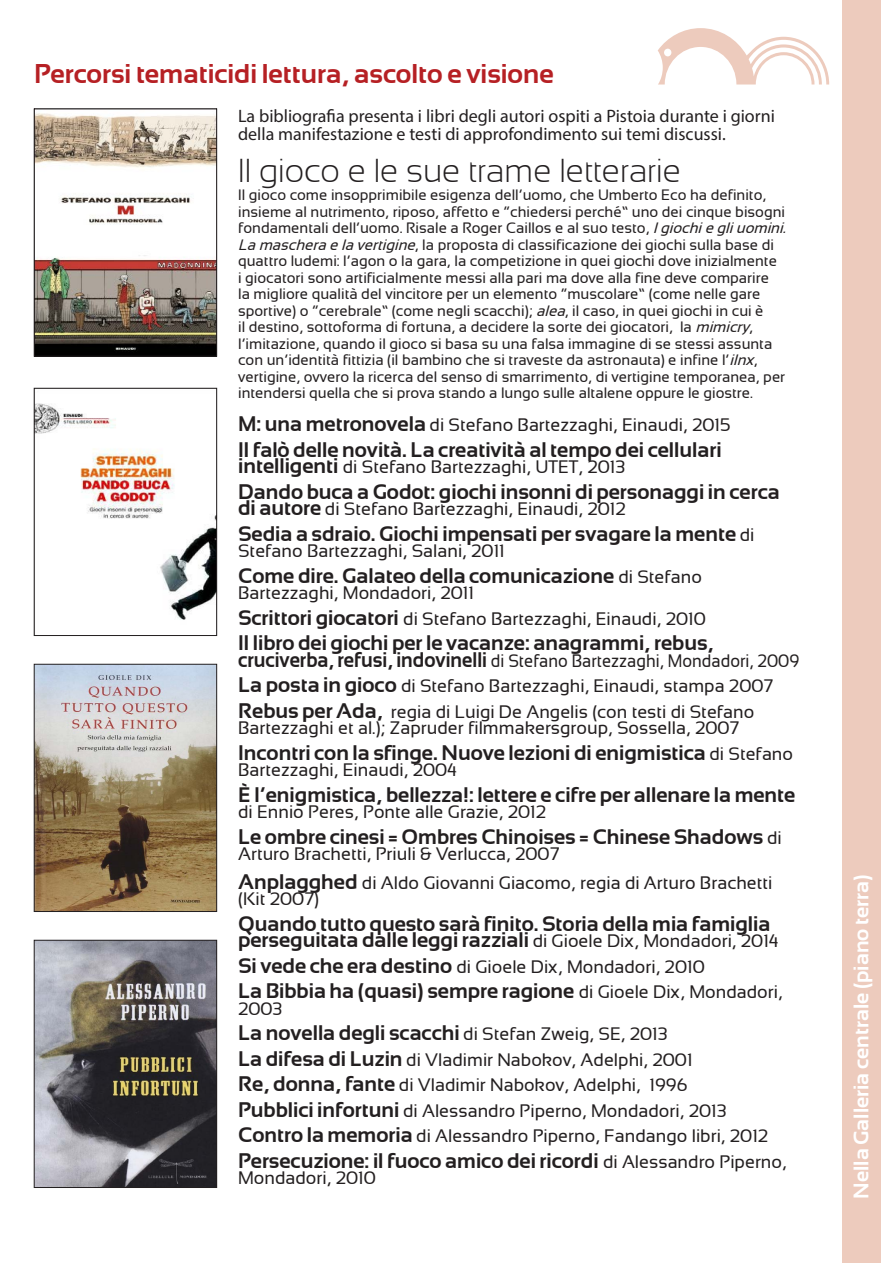
<style>
.page{position:relative;width:893px;height:1263px;background:#fff}
.page>*{position:absolute;margin:0;border:0;box-sizing:border-box;transform-origin:0 0}
.t1{font:300 33px "Sansation";color:#231f20}
.t2{font:700 27px "Sansation";color:#b62024}
.t3{font:700 21px/16.5px "Sansation";color:#231f20}
.t4{font:700 21px "Sansation";color:#fff}
.t5{font:18px/16.5px "Sansation";color:#231f20}
.t6{font:18px "Myriad Pro";color:#231f20}
.t7{font:18px "Sansation";color:#231f20;scale:.92 1}
.t8{font:15px/16.5px "Sansation";color:#231f20}
.s1{font-style:italic}
.s2{font-weight:700;font-size:21px}
.s3{font-weight:400;font-size:18px}
</style>
<div class="page">
<svg style="left:658px;top:28px;width:171px;height:57px"></svg>
<img style="left:36px;top:113px;width:179px;height:241px">
<div style="left:34px;top:109px;width:183px;height:247px;border:1px solid #231f20"></div>
<img style="left:36px;top:403px;width:179px;height:217px">
<div style="left:34px;top:388px;width:183px;height:248px;border:1px solid #231f20"></div>
<img style="left:36px;top:666px;width:179px;height:244px">
<div style="left:34px;top:664px;width:183px;height:248px;border:1px solid #231f20"></div>
<img style="left:36px;top:942px;width:179px;height:244px">
<div style="left:34px;top:940px;width:183px;height:248px;border:1px solid #231f20"></div>
<div style="left:842px;top:0;width:38px;height:1263px;background:#edcbbd"></div>
<p class="t2" style="left:34px;top:58px;width:521px">Percorsi tematicidi lettura, ascolto e visione</p>
<p class="t6" style="left:238px;top:105px;width:538px">La bibliografia presenta i libri degli autori ospiti a Pistoia durante i giorni</p>
<p class="t6" style="left:238px;top:123px;width:489px">della manifestazione e testi di approfondimento sui temi discussi.</p>
<p class="t1" style="left:238px;top:153px;width:444px">Il gioco e le sue trame letterarie</p>
<p class="t8" style="left:238px;top:187px;width:553px">Il gioco come insopprimibile esigenza dell’uomo, che Umberto Eco ha definito, insieme al nutrimento, riposo, affetto e “chiedersi perché” uno dei cinque bisogni fondamentali dell’uomo. Risale a Roger Caillos e al suo testo, <span class="s1">Igiochiegliuomini.<br>Lamascheraelavertigine</span>, la proposta di classificazione dei giochi sulla base di quattro ludemi: l’agon o la gara, la competizione in quei giochi dove inizialmente<br>i giocatori sono artificialmente messi alla pari ma dove alla fine deve comparire<br>la migliore qualità del vincitore per un elemento “muscolare” (come nelle gare sportive) o “cerebrale” (come negli scacchi); <span class="s1">alea</span>, il caso, in quei giochi in cui è<br>il destino, sottoforma di fortuna, a decidere la sorte dei giocatori, la <span class="s1">mimicry</span>, l’imitazione, quando il gioco si basa su una falsa immagine di se stessi assunta con un’identità fittizia (il bambino che si traveste da astronauta) e infine l’<span class="s1">ilnx</span>, vertigine, ovvero la ricerca del senso di smarrimento, di vertigine temporanea, per intendersi quella che si prova stando a lungo sulle altalene oppure le giostre.</p>
<p class="t5" style="left:238px;top:417px;width:494px"><span class="s2">M: una metronovela</span> di Stefano Bartezzaghi, Einaudi, 2015</p>
<p class="t3" style="left:238px;top:441px;width:485px">Il falò delle novità. La creatività al tempo dei cellulari</p>
<p class="t5" style="left:238px;top:459px;width:389px"><span class="s2">intelligenti</span> di Stefano Bartezzaghi, UTET, 2013</p>
<p class="t3" style="left:238px;top:483px;width:543px">Dando buca a Godot: giochi insonni di personaggi in cerca</p>
<p class="t5" style="left:238px;top:501px;width:389px"><span class="s2">di autore</span> di Stefano Bartezzaghi, Einaudi, 2012</p>
<p class="t3" style="left:238px;top:525px;width:518px">Sedia a sdraio. Giochi impensati per svagare la mente <span class="s3">di</span></p>
<p class="t5" style="left:238px;top:543px;width:268px">Stefano Bartezzaghi, Salani, 2011</p>
<p class="t3" style="left:238px;top:567px;width:465px">Come dire. Galateo della comunicazione <span class="s3">di Stefano</span></p>
<p class="t5" style="left:238px;top:585px;width:237px">Bartezzaghi, Mondadori, 2011</p>
<p class="t5" style="left:238px;top:610px;width:469px"><span class="s2">Scrittori giocatori</span> di Stefano Bartezzaghi, Einaudi, 2010</p>
<p class="t3" style="left:238px;top:635px;width:477px">Il libro dei giochi per le vacanze: anagrammi, rebus,</p>
<p class="t7" style="left:238px;top:650px;width:612px"><span class="s2">cruciverba, refusi, indovinelli</span> di Stefano Bartezzaghi, Mondadori, 2009</p>
<p class="t5" style="left:238px;top:678px;width:537px"><span class="s2">La posta in gioco</span> di Stefano Bartezzaghi, Einaudi, stampa 2007</p>
<p class="t5" style="left:238px;top:703px;width:518px"><span class="s2">Rebus per Ada,</span> regia di Luigi De Angelis (con testi di Stefano<br>Bartezzaghi et al.); Zapruder filmmakersgroup, Sossella, 2007</p>
<p class="t3" style="left:238px;top:744px;width:556px">Incontri con la sfinge. Nuove lezioni di enigmistica <span class="s3">di Stefano</span></p>
<p class="t5" style="left:238px;top:762px;width:220px">Bartezzaghi, Einaudi, 2004</p>
<p class="t3" style="left:238px;top:786px;width:559px">È l’enigmistica, bellezza!: lettere e cifre per allenare la mente</p>
<p class="t5" style="left:238px;top:804px;width:310px">di Ennio Peres, Ponte alle Grazie, 2012</p>
<p class="t3" style="left:238px;top:828px;width:545px">Le ombre cinesi = Ombres Chinoises = Chinese Shadows <span class="s3">di</span></p>
<p class="t5" style="left:238px;top:846px;width:323px">Arturo Brachetti, Priuli &amp; Verlucca, 2007</p>
<p class="t5" style="left:238px;top:874px;width:536px"><span class="s2">Anplagghed</span> di Aldo Giovanni Giacomo, regia di Arturo Brachetti (Kit 2007)</p>
<p class="t3" style="left:238px;top:915px;width:542px">Quando tutto questo sarà finito. Storia della mia famiglia perseguitata dalle leggi razziali <span class="s3">di Gioele Dix, Mondadori, 2014</span></p>
<p class="t5" style="left:238px;top:958px;width:468px"><span class="s2">Si vede che era destino</span> di Gioele Dix, Mondadori, 2010</p>
<p class="t3" style="left:238px;top:983px;width:546px">La Bibbia ha (quasi) sempre ragione <span class="s3">di Gioele Dix, Mondadori,</span></p>
<p class="t5" style="left:238px;top:1000px;width:46px">2003</p>
<p class="t3" style="left:238px;top:1025px;width:431px">La novella degli scacchi <span class="s3">di Stefan Zweig, SE, 2013</span></p>
<p class="t5" style="left:238px;top:1051px;width:456px"><span class="s2">La difesa di Luzin</span> di Vladimir Nabokov, Adelphi, 2001</p>
<p class="t5" style="left:238px;top:1077px;width:451px"><span class="s2">Re, donna, fante</span> di Vladimir Nabokov, Adelphi, 1996</p>
<p class="t5" style="left:238px;top:1102px;width:490px"><span class="s2">Pubblici infortuni</span> di Alessandro Piperno, Mondadori, 2013</p>
<p class="t5" style="left:238px;top:1128px;width:532px"><span class="s2">Contro la memoria</span> di Alessandro Piperno, Fandango libri, 2012</p>
<p class="t3" style="left:238px;top:1152px;width:550px">Persecuzione: il fuoco amico dei ricordi <span class="s3">di Alessandro Piperno,</span></p>
<p class="t5" style="left:238px;top:1170px;width:139px">Mondadori, 2010</p>
<p class="t4" style="left:849px;top:1199px;width:326px;rotate:-90deg">Nella Galleria centrale (piano terra)</p>
</div>
